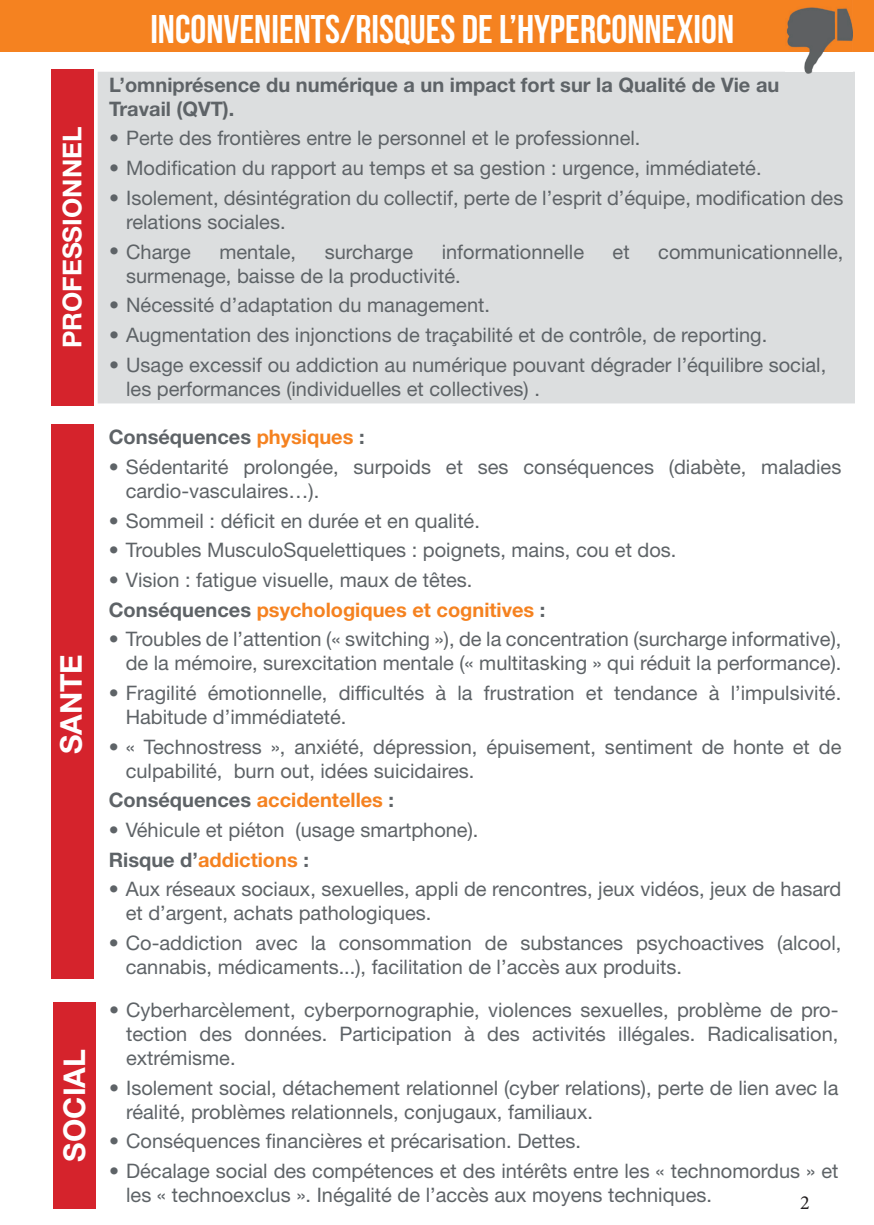
<style>
.page{position:relative;width:874px;height:1225px;background:#fff}
.page>*{position:absolute;margin:0;border:0;box-sizing:border-box;transform-origin:0 0}
.t1{font:700 40px "Bebas Neue";color:#fff}
.t2{font:700 30px "Helvetica Neue LT Std";color:#fff}
.t3{font:700 26px "Helvetica Neue LT Std";color:#fff}
.t4{font:20px/24px "Helvetica Neue LT Std";color:#5e6367}
.t5{font:700 20px/24px "Helvetica Neue LT Std";color:#5e6367}
.t6{font:20px "Minion Pro";color:#231f20}
.s1{color:#f58220}
.s2{font-weight:700}
.s3{font-weight:700;color:#f58220}
</style>
<div class="page">
<div style="left:97px;top:72px;width:758px;height:332px;background:#dcdedf"></div>
<div style="left:0;top:0;width:873px;height:52px;background:#f58220"></div>
<div style="left:51px;top:69px;width:42px;height:337px;background:#d5232c"></div>
<div style="left:51px;top:424px;width:42px;height:554px;background:#d5232c"></div>
<img style="left:785px;top:7px;width:66px;height:66px">
<div style="left:53px;top:1002px;width:42px;height:206px;background:#d5232c"></div>
<h3 class="t3" style="left:56px;top:348px;width:223px;rotate:-90deg">PROFESSIONNEL</h3>
<h2 class="t2" style="left:53px;top:754px;width:102px;rotate:-90deg">SANTE</h2>
<h2 class="t2" style="left:56px;top:1161px;width:114px;rotate:-90deg">SOCIAL</h2>
<h1 class="t1" style="left:150px;top:7px;width:585px">INCONVENIENTS/RISQUES DE L’HYPERCONNEXION</h1>
<p class="t5" style="left:109px;top:72px;width:671px">L’omniprésence du numérique a un impact fort sur la Qualité de Vie au<br>Travail (QVT).</p>
<p class="t4" style="left:109px;top:126px;width:532px">• Perte des frontières entre le personnel et le professionnel.</p>
<p class="t4" style="left:109px;top:156px;width:653px">• Modification du rapport au temps et sa gestion : urgence, immédiateté.</p>
<p class="t4" style="left:126px;top:185px;width:718px;text-indent:-17px">• Isolement, désintégration du collectif, perte de l’esprit d’équipe, modification des relations sociales.</p>
<p class="t4" style="left:109px;top:239px;width:83px">• Charge</p>
<p class="t4" style="left:219px;top:239px;width:78px">mentale,</p>
<p class="t4" style="left:324px;top:239px;width:90px">surcharge</p>
<p class="t4" style="left:441px;top:239px;width:144px">informationnelle</p>
<p class="t4" style="left:612px;top:239px;width:19px">et</p>
<p class="t4" style="left:658px;top:239px;width:186px">communicationnelle,</p>
<p class="t4" style="left:126px;top:263px;width:336px">surmenage, baisse de la productivité.</p>
<p class="t4" style="left:109px;top:293px;width:382px">• Nécessité d’adaptation du management.</p>
<p class="t4" style="left:109px;top:322px;width:659px">• Augmentation des injonctions de traçabilité et de contrôle, de reporting.</p>
<p class="t4" style="left:126px;top:352px;width:701px;text-indent:-17px">• Usage excessif ou addiction au numérique pouvant dégrader l’équilibre social, les performances (individuelles et collectives) .</p>
<p class="t5" style="left:109px;top:424px;width:257px">Conséquences <span class="s1">physiques</span> :</p>
<p class="t4" style="left:126px;top:454px;width:716px;text-indent:-17px">• Sédentarité prolongée, surpoids et ses conséquences (diabète, maladies cardio-vasculaires…).</p>
<p class="t4" style="left:109px;top:508px;width:372px">• Sommeil : déficit en durée et en qualité.</p>
<p class="t4" style="left:109px;top:538px;width:569px">• Troubles MusculoSquelettiques : poignets, mains, cou et dos.</p>
<p class="t4" style="left:109px;top:564px;width:438px;line-height:29.6px">• Vision : fatigue visuelle, maux de têtes.<br><span class="s2">Conséquences</span> <span class="s3">psychologiques et cognitives</span> <span class="s2">:</span></p>
<p class="t4" style="left:109px;top:627px;width:733px;text-align:right">• Troubles de l’attention (« switching »), de la concentration (surcharge informative), de la mémoire, surexcitation mentale (« multitasking » qui réduit la performance).</p>
<p class="t4" style="left:126px;top:680px;width:716px;text-indent:-17px">• Fragilité émotionnelle, difficultés à la frustration et tendance à l’impulsivité.<br>Habitude d’immédiateté.</p>
<p class="t4" style="left:126px;top:734px;width:716px;text-indent:-17px">• « Technostress », anxiété, dépression, épuisement, sentiment de honte et de culpabilité, burn out, idées suicidaires.</p>
<p class="t5" style="left:109px;top:787px;width:287px">Conséquences <span class="s1">accidentelles</span> :</p>
<p class="t4" style="left:109px;top:814px;width:371px;line-height:29.6px">• Véhicule et piéton (usage smartphone).<br><span class="s2">Risque d’</span><span class="s3">addictions</span> <span class="s2">:</span></p>
<p class="t4" style="left:126px;top:877px;width:716px;text-indent:-17px">• Aux réseaux sociaux, sexuelles, appli de rencontres, jeux vidéos, jeux de hasard et d’argent, achats pathologiques.</p>
<p class="t4" style="left:126px;top:930px;width:716px;text-indent:-17px">• Co-addiction avec la consommation de substances psychoactives (alcool, cannabis, médicaments...), facilitation de l’accès aux produits.</p>
<p class="t4" style="left:126px;top:997px;width:713px;text-align:justify;text-indent:-17px">• Cyberharcèlement, cyberpornographie, violences sexuelles, problème de pro&shy;tection des données. Participation à des activités illégales. Radicalisation, extrémisme.</p>
<p class="t4" style="left:126px;top:1075px;width:713px;text-indent:-17px">• Isolement social, détachement relationnel (cyber relations), perte de lien avec la réalité, problèmes relationnels, conjugaux, familiaux.</p>
<p class="t4" style="left:109px;top:1128px;width:473px">• Conséquences financières et précarisation. Dettes.</p>
<p class="t4" style="left:126px;top:1158px;width:713px;text-indent:-17px">• Décalage social des compétences et des intérêts entre les « technomordus » et les « technoexclus ». Inégalité de l’accès aux moyens techniques.</p>
<p class="t6" style="left:799px;top:1188px;width:11px">2</p>
</div>
